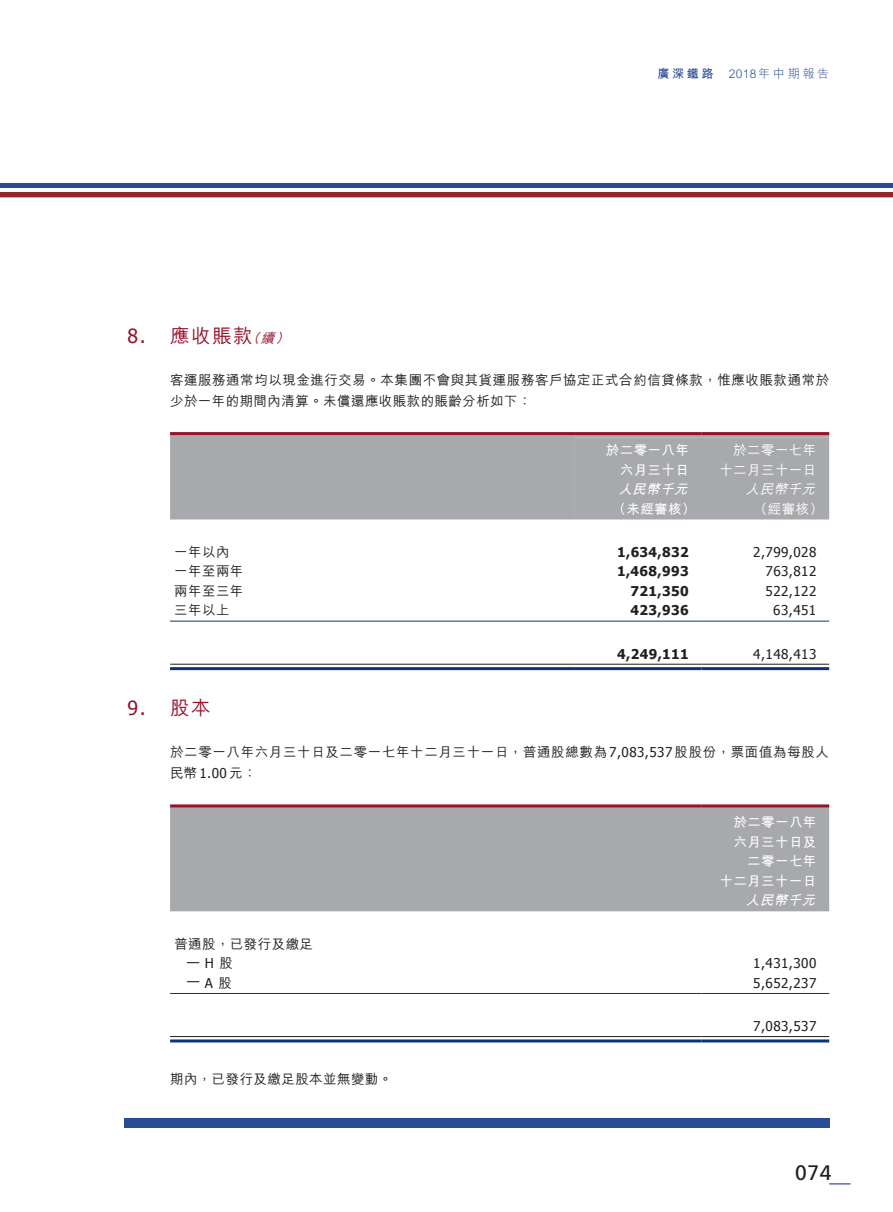
<style>
.page{position:relative;width:893px;height:1212px;background:#fff}
.page>*{position:absolute;margin:0;border:0;box-sizing:border-box;transform-origin:0 0}
.t1{font:21px "Frutiger";color:#231f20}
.t2{font:500 19.5px "M Hei HK";letter-spacing:.08em;color:#96132a}
.t3{font:19.5px "Tahoma";color:#96132a}
.t4{font:500 13.5px/21px "M Hei HK";letter-spacing:.04em;color:#231f20}
.t5{font:13.5px "Tahoma";letter-spacing:.03em;color:#231f20}
.t6{font:700 13.5px/19.5px "M Hei HK";letter-spacing:.03em;color:#fff;text-align:right}
.t7{font:700 13.5px "Tahoma";letter-spacing:.03em;color:#231f20}
.t8{font:500 13.5px/19.5px "M Hei HK";letter-spacing:.03em;color:#fff;text-align:right}
.t9{font:italic 700 13.5px "M Hei HK";color:#fff}
.t10{font:italic 500 13.5px "M Hei HK";color:#fff}
.t11{font:italic 500 13.5px "M Hei HK";color:#96132a}
.t12{font:300 12px "M Hei HK";letter-spacing:.19em;color:#2a4c95}
.t13{font:700 12px "M Hei HK";color:#2a4c95}
.s1{font-family:"Tahoma";font-weight:400}
.s2{font-family:"M Hei HK";font-weight:500}
</style>
<div class="page">
<div style="left:0;top:183px;width:893px;height:5px;background:#2a4c95"></div>
<hr style="left:0;top:193px;width:893px;height:4px;background:#92262d">
<div style="left:124px;top:1118px;width:706px;height:9px;background:#2a4c95"></div>
<svg style="left:829px;top:1183px;width:21px;height:1px"></svg>
<div style="left:170px;top:435px;width:659px;height:84px;background:#a8a9ad"></div>
<div style="left:574px;top:437px;width:255px;height:82px;background:#a8a9ad"></div>
<hr style="left:170px;top:432px;width:404px;height:3px;background:#96132a">
<hr style="left:574px;top:432px;width:128px;height:3px;background:#96132a">
<hr style="left:702px;top:432px;width:127px;height:3px;background:#96132a">
<hr style="left:170px;top:621px;width:404px;height:1px;background:#08357c">
<hr style="left:574px;top:621px;width:128px;height:1px;background:#08357c">
<hr style="left:702px;top:621px;width:127px;height:1px;background:#08357c">
<hr style="left:170px;top:664px;width:404px;height:1px;background:#231f20">
<hr style="left:170px;top:667px;width:404px;height:3px;background:#08357c">
<hr style="left:574px;top:664px;width:128px;height:1px;background:#231f20">
<hr style="left:574px;top:667px;width:128px;height:3px;background:#08357c">
<hr style="left:702px;top:664px;width:127px;height:1px;background:#231f20">
<hr style="left:702px;top:667px;width:127px;height:3px;background:#08357c">
<div style="left:170px;top:807px;width:659px;height:104px;background:#a8a9ad"></div>
<hr style="left:170px;top:804px;width:532px;height:3px;background:#96132a">
<hr style="left:702px;top:804px;width:127px;height:3px;background:#96132a">
<hr style="left:170px;top:993px;width:532px;height:1px;background:#08357c">
<hr style="left:702px;top:993px;width:127px;height:1px;background:#08357c">
<hr style="left:170px;top:1036px;width:532px;height:1px;background:#231f20">
<hr style="left:170px;top:1039px;width:532px;height:3px;background:#08357c">
<hr style="left:702px;top:1036px;width:127px;height:1px;background:#231f20">
<hr style="left:702px;top:1039px;width:127px;height:3px;background:#08357c">
<p class="t13" style="left:657px;top:65px;width:58px">廣深鐵路</p>
<p class="t12" style="left:729px;top:65px;width:102px">2018年中期報告</p>
<h2 class="t3" style="left:128px;top:323px;width:20px">8.</h2>
<h2 class="t3" style="left:128px;top:695px;width:20px">9.</h2>
<h2 class="t2" style="left:170px;top:321px;width:84px">應收賬款</h2>
<p class="t11" style="left:275px;top:328px;width:20px">(</p>
<p class="t11" style="left:246px;top:328px;width:20px">（</p>
<p class="t11" style="left:261px;top:328px;width:20px">續</p>
<p class="t4" style="left:170px;top:368px;width:661px">客運服務通常均以現金進行交易。本集團不會與其貨運服務客戶協定正式合約信貸條款，惟應收賬款通常於少於一年的期間內清算。未償還應收賬款的賬齡分析如下：</p>
<p class="t6" style="left:606px;top:439px;width:84px">於二零一八年六月三十日</p>
<p class="t8" style="left:719px;top:439px;width:99px">於二零一七年十二月三十一日</p>
<p class="t10" style="left:746px;top:479px;width:75px">人民幣千元</p>
<p class="t9" style="left:618px;top:479px;width:75px">人民幣千元</p>
<p class="t6" style="left:613px;top:498px;width:84px">（未經審核）</p>
<p class="t8" style="left:754px;top:498px;width:71px">（經審核(</p>
<p class="t4" style="left:174px;top:540px;width:57px">一年以內</p>
<p class="t7" style="left:617px;top:542px;width:73px">1,634,832</p>
<p class="t5" style="left:753px;top:543px;width:65px">2,799,028</p>
<p class="t4" style="left:174px;top:560px;width:71px">一年至兩年</p>
<p class="t7" style="left:617px;top:562px;width:73px">1,468,993</p>
<p class="t5" style="left:765px;top:562px;width:52px">763,812</p>
<p class="t4" style="left:174px;top:579px;width:71px">兩年至三年</p>
<p class="t7" style="left:631px;top:581px;width:60px">721,350</p>
<p class="t5" style="left:765px;top:582px;width:52px">522,122</p>
<p class="t4" style="left:174px;top:599px;width:57px">三年以上</p>
<p class="t7" style="left:631px;top:601px;width:60px">423,936</p>
<p class="t5" style="left:773px;top:601px;width:45px">63,451</p>
<p class="t7" style="left:617px;top:644px;width:73px">4,249,111</p>
<p class="t5" style="left:753px;top:645px;width:65px">4,148,413</p>
<h2 class="t2" style="left:170px;top:694px;width:42px">股本</h2>
<p class="t4" style="left:170px;top:741px;width:661px">於二零一八年六月三十日及二零一七年十二月三十一日，普通股總數為<span class="s1">7,083,537</span>股股份，票面值為每股人民幣<span class="s1">1.00</span>元：</p>
<p class="t6" style="left:719px;top:812px;width:98px">於二零一八年六月三十日及二零一七年<br>十二月三十一日</p>
<p class="t9" style="left:746px;top:890px;width:75px">人民幣千元</p>
<p class="t4" style="left:174px;top:932px;width:140px">普通股，已發行及繳足</p>
<p class="t5" style="left:753px;top:954px;width:65px">1,431,300</p>
<p class="t5" style="left:205px;top:954px;width:30px">H <span class="s2">股</span></p>
<p class="t5" style="left:187px;top:953px;width:14px">—</p>
<p class="t5" style="left:205px;top:974px;width:29px">A <span class="s2">股</span></p>
<p class="t5" style="left:187px;top:972px;width:14px">—</p>
<p class="t4" style="left:170px;top:1068px;width:224px">期內，已發行及繳足股本並無變動。</p>
<p class="t5" style="left:753px;top:974px;width:65px">5,652,237</p>
<p class="t5" style="left:753px;top:1017px;width:65px">7,083,537</p>
<h1 class="t1" style="left:795px;top:1160px;width:38px">074</h1>
</div>
